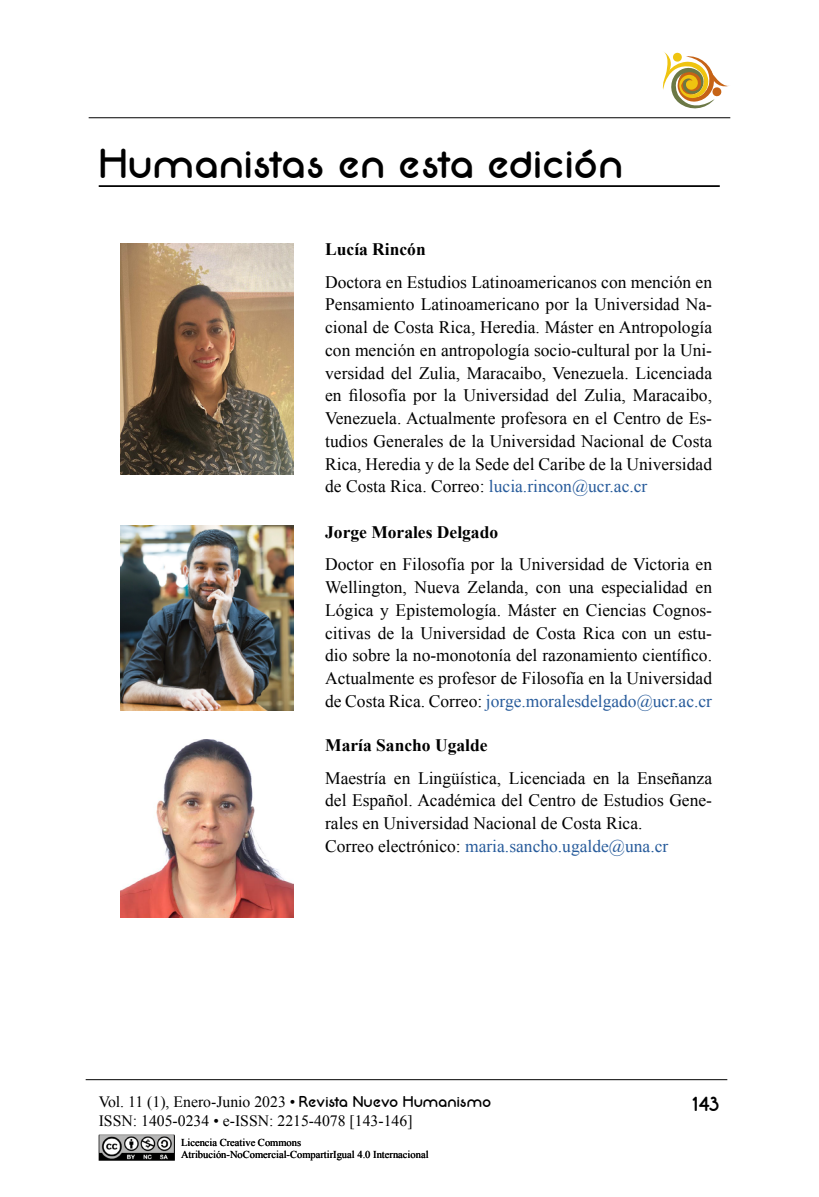
<style>
.page{position:relative;width:819px;height:1197px;background:#fff}
.page>*{position:absolute;margin:0;border:0;box-sizing:border-box;transform-origin:0 0}
.t1{font:42px "Neon 80 s";letter-spacing:.01em;color:#000}
.t2{font:21px "Neon 80 s";color:#000}
.t3{font:17.5px/22.8px "Times New Roman";color:#000;text-align:justify}
.t4{font:700 17.5px "Times New Roman";color:#000}
.t5{font:15.75px/18.9px "Times New Roman";color:#000}
.t6{font:10.5px/12.6px "Times New Roman";color:#000}
.s1{color:#275b9b}
.s2{font-family:"Neon 80 s"}
</style>
<div class="page">
<hr style="left:86px;top:1079px;width:641px;height:1px;background:#000">
<hr style="left:89px;top:117px;width:641px;height:1px;background:#000">
<svg style="left:663px;top:52px;width:66px;height:56px"></svg>
<img style="left:98px;top:1134px;width:76px;height:27px">
<hr style="left:99px;top:185px;width:621px;height:2px;background:#000">
<img style="left:120px;top:243px;width:174px;height:232px">
<img style="left:120px;top:526px;width:174px;height:185px">
<img style="left:120px;top:739px;width:174px;height:179px">
<h1 class="t1" style="left:99px;top:141px;width:526px">Humanistas en esta edición</h1>
<p class="t4" style="left:325px;top:237px;width:102px">Lucía Rincón</p>
<p class="t3" style="left:325px;top:270px;width:388px">Doctora en Estudios Latinoamericanos con mención en Pensamiento Latinoamericano por la Universidad Na&shy;cional de Costa Rica, Heredia. Máster en Antropología con mención en antropología socio-cultural por la Uni&shy;versidad del Zulia, Maracaibo, Venezuela. Licenciada en filosofía por la Universidad del Zulia, Maracaibo, Venezuela. Actualmente profesora en el Centro de Es&shy;tudios Generales de la Universidad Nacional de Costa Rica, Heredia y de la Sede del Caribe de la Universidad de Costa Rica. Correo: <span class="s1">lucia.rincon@ucr.ac.cr</span></p>
<p class="t4" style="left:325px;top:520px;width:175px">Jorge Morales Delgado</p>
<p class="t3" style="left:325px;top:553px;width:388px">Doctor en Filosofía por la Universidad de Victoria en Wellington, Nueva Zelanda, con una especialidad en Lógica y Epistemología. Máster en Ciencias Cognos&shy;citivas de la Universidad de Costa Rica con un estu&shy;dio sobre la no-monotonía del razonamiento científico.<br>Actualmente es profesor de Filosofía en la Universidad de Costa Rica. Correo: <span class="s1">jorge.moralesdelgado@ucr.ac.cr</span></p>
<p class="t4" style="left:325px;top:733px;width:164px">María Sancho Ugalde</p>
<p class="t3" style="left:325px;top:766px;width:388px;text-align:left">Maestría en Lingüística, Licenciada en la Enseñanza del Español. Académica del Centro de Estudios Gene&shy;rales en Universidad Nacional de Costa Rica.<br>Correo electrónico: <span class="s1">maria.sancho.ugalde@una.cr</span></p>
<p class="t5" style="left:99px;top:1092px;width:394px">Vol. 11 (1), Enero-Junio 2023 • <span class="s2">Revista Nuevo Humanismo<br></span>ISSN: 1405-0234 • e-ISSN: 2215-4078 [143-146]</p>
<p class="t6" style="left:181px;top:1136px;width:249px">Licencia Creative Commons<br>Atribución-NoComercial-CompartirIgual 4.0 Internacional</p>
<p class="t2" style="left:692px;top:1093px;width:29px">143</p>
</div>
